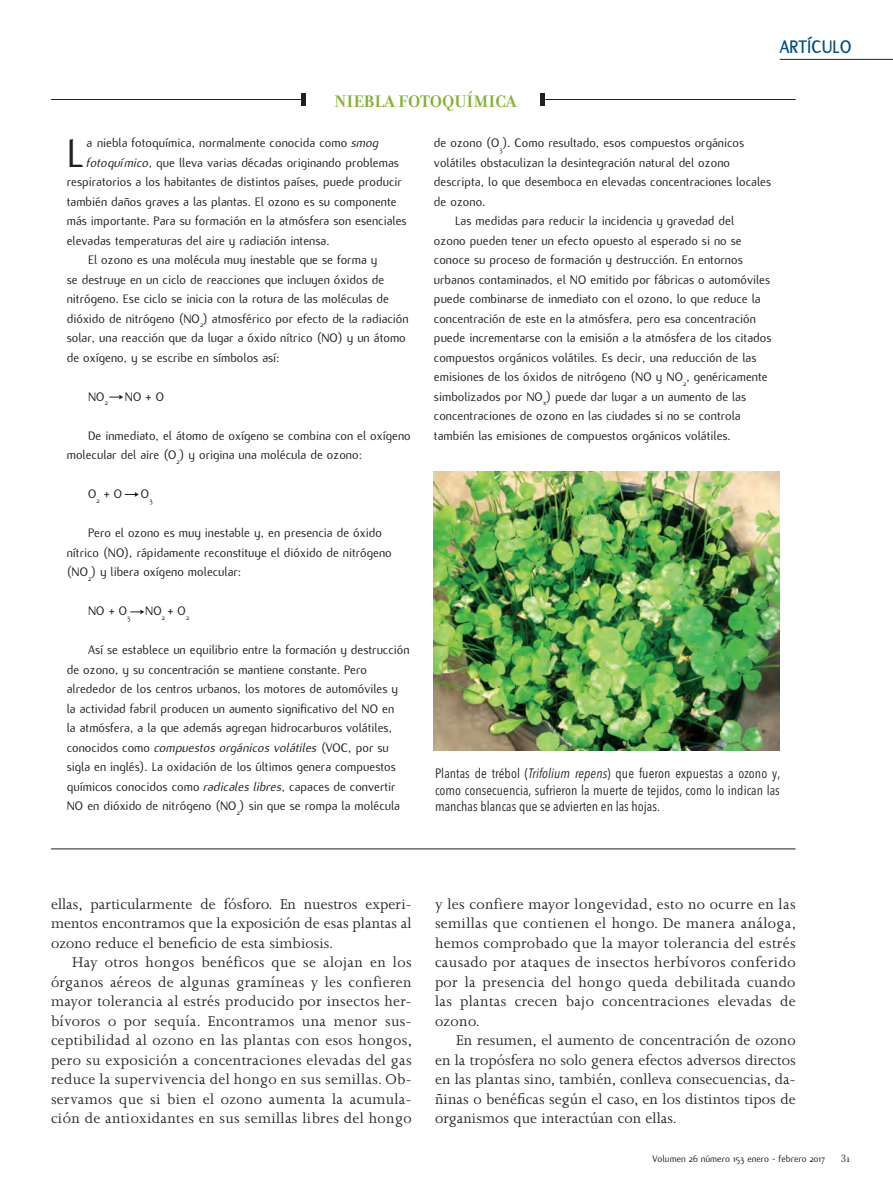
<style>
.page{position:relative;width:893px;height:1191px;background:#fff}
.page>*{position:absolute;margin:0;border:0;box-sizing:border-box;transform-origin:0 0}
.Txt_cuadros{font:43.8px "Flux";color:#231f20}
.t1{font:700 19.5px "Flux";letter-spacing:.01em;color:#004e83;scale:.95 1}
.Títulos_cuadros{font:700 18px "Filosofia";color:#84b133}
.Txt_gral{font:16.2px/19.5px "Joanna MT Std";letter-spacing:.005em;color:#231f20;text-align:justify}
.Txt_cuadros-2{font:13.5px/19.5px "Flux";color:#231f20}
.Epígrafes{font:condensed 13.5px/16.5px "Avenir Next LT Pro";letter-spacing:.005em;color:#231f20;text-align:justify}
.t2{font:11.25px "Filosofia";color:#231f20}
.t3{font:10.2px "Flux";color:#231f20}
.s1{font-style:italic}
</style>
<div class="page">
<hr style="left:51px;top:99px;width:250px;height:1px;background:#231f20">
<hr style="left:545px;top:99px;width:251px;height:1px;background:#231f20">
<hr style="left:51px;top:848px;width:745px;height:1px;background:#231f20">
<hr style="left:541px;top:93px;width:4px;height:12px;background:#231f20">
<div style="left:301px;top:93px;width:5px;height:12px;background:#231f20"></div>
<img style="left:434px;top:471px;width:346px;height:279px">
<svg style="left:109px;top:395px;width:14px;height:4px"></svg>
<svg style="left:125px;top:492px;width:14px;height:5px"></svg>
<svg style="left:130px;top:609px;width:14px;height:5px"></svg>
<hr style="left:780px;top:59px;width:113px;height:1px;background:#231f20">
<p class="Títulos_cuadros" style="left:334px;top:90px;width:184px">NIEBLA FOTOQUÍMICA</p>
<h2 class="t1" style="left:780px;top:36px;width:77px">ARTÍCULO</h2>
<p class="Txt_cuadros" style="left:67px;top:129px;width:19px">L</p>
<p class="Txt_cuadros-2" style="left:86px;top:133px;width:294px">a niebla fotoquímica, normalmente conocida como <span class="s1">smog</span></p>
<p class="Txt_cuadros-2" style="left:86px;top:153px;width:314px"><span class="s1">fotoquímico</span>, que lleva varias décadas originando problemas</p>
<p class="Txt_cuadros-2" style="left:67px;top:172px;width:337px">respiratorios a los habitantes de distintos países, puede producir</p>
<p class="Txt_cuadros-2" style="left:67px;top:192px;width:331px">también daños graves a las plantas. El ozono es su componente</p>
<p class="Txt_cuadros-2" style="left:67px;top:211px;width:341px">más importante. Para su formación en la atmósfera son esenciales</p>
<p class="Txt_cuadros-2" style="left:67px;top:231px;width:264px">elevadas temperaturas del aire y radiación intensa.</p>
<p class="Txt_cuadros-2" style="left:67px;top:250px;width:343px;text-indent:21px">El ozono es una molécula muy inestable que se forma y<br>se destruye en un ciclo de reacciones que incluyen óxidos de nitrógeno. Ese ciclo se inicia con la rotura de las moléculas de dióxido de nitrógeno (NO<sub>2</sub>) atmosférico por efecto de la radiación solar, una reacción que da lugar a óxido nítrico (NO) y un átomo de oxígeno, y se escribe en símbolos así:</p>
<p class="Txt_cuadros-2" style="left:88px;top:387px;width:78px">NO<sub>2</sub> → NO + O</p>
<p class="Txt_cuadros-2" style="left:67px;top:426px;width:346px;text-indent:21px">De inmediato, el átomo de oxígeno se combina con el oxígeno molecular del aire (O<sub>2</sub>) y origina una molécula de ozono:</p>
<p class="Txt_cuadros-2" style="left:88px;top:484px;width:66px">O<sub>2</sub> + O → O<sub>3</sub></p>
<p class="Txt_cuadros-2" style="left:67px;top:523px;width:327px;text-indent:21px">Pero el ozono es muy inestable y, en presencia de óxido nítrico (NO), rápidamente reconstituye el dióxido de nitrógeno (NO<sub>2</sub>) y libera oxígeno molecular:</p>
<p class="Txt_cuadros-2" style="left:88px;top:601px;width:103px">NO + O<sub>3</sub> → NO<sub>2</sub> + O<sub>2</sub></p>
<p class="Txt_cuadros-2" style="left:67px;top:640px;width:344px;text-indent:21px">Así se establece un equilibrio entre la formación y destrucción de ozono, y su concentración se mantiene constante. Pero alrededor de los centros urbanos, los motores de automóviles y la actividad fabril producen un aumento significativo del NO en<br>la atmósfera, a la que además agregan hidrocarburos volátiles, conocidos como <span class="s1">compuestos orgánicos volátiles</span> (VOC, por su sigla en inglés). La oxidación de los últimos genera compuestos químicos conocidos como <span class="s1">radicales libres</span>, capaces de convertir NO en dióxido de nitrógeno (NO<sub>2</sub>) sin que se rompa la molécula</p>
<p class="Txt_cuadros-2" style="left:434px;top:133px;width:339px">de ozono (O<sub>3</sub>). Como resultado, esos compuestos orgánicos volátiles obstaculizan la desintegración natural del ozono descripta, lo que desemboca en elevadas concentraciones locales de ozono.</p>
<p class="Txt_cuadros-2" style="left:434px;top:211px;width:339px;text-indent:21px">Las medidas para reducir la incidencia y gravedad del<br>ozono pueden tener un efecto opuesto al esperado si no se conoce su proceso de formación y destrucción. En entornos urbanos contaminados, el NO emitido por fábricas o automóviles puede combinarse de inmediato con el ozono, lo que reduce la concentración de este en la atmósfera, pero esa concentración puede incrementarse con la emisión a la atmósfera de los citados compuestos orgánicos volátiles. Es decir, una reducción de las emisiones de los óxidos de nitrógeno (NO y NO<sub>2</sub>, genéricamente simbolizados por NO<sub>x</sub>) puede dar lugar a un aumento de las concentraciones de ozono en las ciudades si no se controla también las emisiones de compuestos orgánicos volátiles.</p>
<p class="Epígrafes" style="left:435px;top:765px;width:347px">Plantas de trébol (<span class="s1">Trifolium repens</span>) que fueron expuestas a ozono y, como consecuencia, sufrieron la muerte de tejidos, como lo indican las manchas blancas que se advierten en las hojas.</p>
<p class="Txt_gral" style="left:51px;top:894px;width:362px">ellas, particularmente de fósforo. En nuestros experi&shy;mentos encontramos que la exposición de esas plantas al ozono reduce el beneficio de esta simbiosis.</p>
<p class="Txt_gral" style="left:51px;top:952px;width:363px;text-indent:21px">Hay otros hongos benéficos que se alojan en los órganos aéreos de algunas gramíneas y les confieren mayor tolerancia al estrés producido por insectos her&shy;bívoros o por sequía. Encontramos una menor sus&shy;ceptibilidad al ozono en las plantas con esos hongos, pero su exposición a concentraciones elevadas del gas reduce la supervivencia del hongo en sus semillas. Ob&shy;servamos que si bien el ozono aumenta la acumula&shy;ción de antioxidantes en sus semillas libres del hongo</p>
<p class="Txt_gral" style="left:435px;top:894px;width:363px">y les confiere mayor longevidad, esto no ocurre en las semillas que contienen el hongo. De manera análoga, hemos comprobado que la mayor tolerancia del estrés causado por ataques de insectos herbívoros conferido por la presencia del hongo queda debilitada cuando las plantas crecen bajo concentraciones elevadas de ozono.</p>
<p class="Txt_gral" style="left:435px;top:1031px;width:362px;text-indent:21px">En resumen, el aumento de concentración de ozono en la tropósfera no solo genera efectos adversos directos en las plantas sino, también, conlleva consecuencias, da&shy;ñinas o benéficas según el caso, en los distintos tipos de organismos que interactúan con ellas.</p>
<p class="t3" style="left:653px;top:1153px;width:174px">Volumen 26 número 153 enero - febrero 2017</p>
<p class="t2" style="left:841px;top:1152px;width:11px">31</p>
</div>
